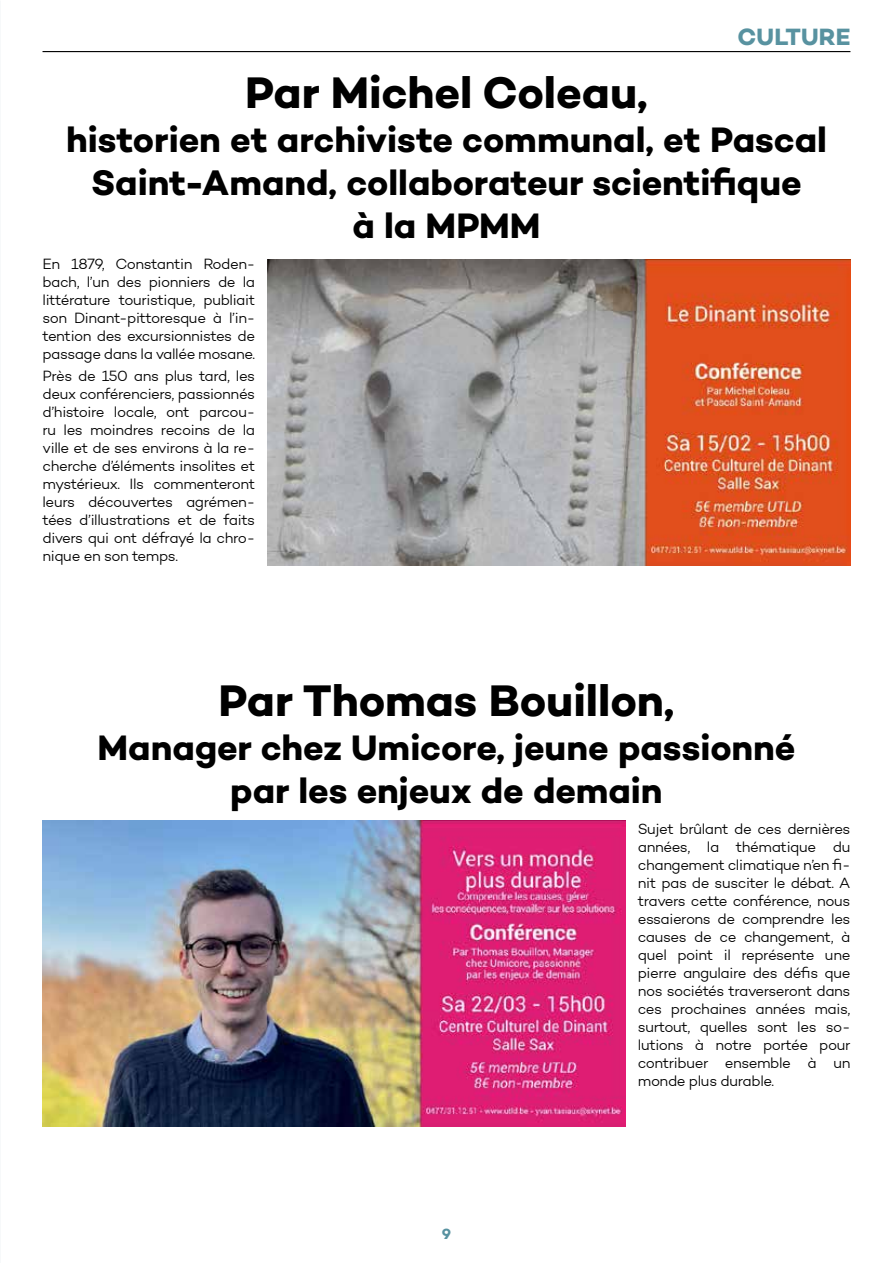
<style>
.page{position:relative;width:893px;height:1263px;background:#fff}
.page>*{position:absolute;margin:0;border:0;box-sizing:border-box;transform-origin:0 0}
.t1{font:700 45px "Campton";letter-spacing:-.005em;color:#000}
.t2{font:700 36px/43.2px "Campton";color:#000;text-align:center}
.t3{font:700 24px "Campton";color:#5892a0}
.t4{font:300 15px/18px "Campton";letter-spacing:-.03em;color:#000;text-align:justify}
.t5{font:700 15px "Campton";color:#5892a0}
</style>
<div class="page">
<hr style="left:43px;top:51px;width:807px;height:1px;background:#000">
<img style="left:268px;top:260px;width:582px;height:305px">
<img style="left:43px;top:821px;width:582px;height:306px">
<h3 class="t3" style="left:738px;top:21px;width:114px">CULTURE</h3>
<h1 class="t1" style="left:245px;top:64px;width:404px">Par Michel Coleau,</h1>
<h2 class="t2" style="left:66px;top:117px;width:762px">historien et archiviste communal, et Pascal<br>Saint-Amand, collaborateur scientifique<br>à la MPMM</h2>
<p class="t4" style="left:43px;top:254px;width:214px">En 1879, Constantin Roden&shy;bach, l’un des pionniers de la littérature touristique, publiait son Dinant-pittoresque à l’in&shy;tention des excursionnistes de passage dans la vallée mosane.</p>
<p class="t4" style="left:43px;top:367px;width:214px">Près de 150 ans plus tard, les deux conférenciers, passionnés d’histoire locale, ont parcou&shy;ru les moindres recoins de la ville et de ses environs à la re&shy;cherche d’éléments insolites et mystérieux. Ils commenteront leurs découvertes agrémen&shy;tées d’illustrations et de faits divers qui ont défrayé la chro&shy;nique en son temps.</p>
<h1 class="t1" style="left:218px;top:672px;width:457px">Par Thomas Bouillon,</h1>
<h2 class="t2" style="left:97px;top:725px;width:699px">Manager chez Umicore, jeune passionné par les enjeux de demain</h2>
<p class="t4" style="left:638px;top:819px;width:214px">Sujet brûlant de ces dernières années, la thématique du changement climatique n’en fi&shy;nit pas de susciter le débat. A travers cette conférence, nous essaierons de comprendre les causes de ce changement, à quel point il représente une pierre angulaire des défis que nos sociétés traverseront dans ces prochaines années mais, surtout, quelles sont les so&shy;lutions à notre portée pour contribuer ensemble à un monde plus durable.</p>
<p class="t5" style="left:442px;top:1224px;width:11px">9</p>
</div>
